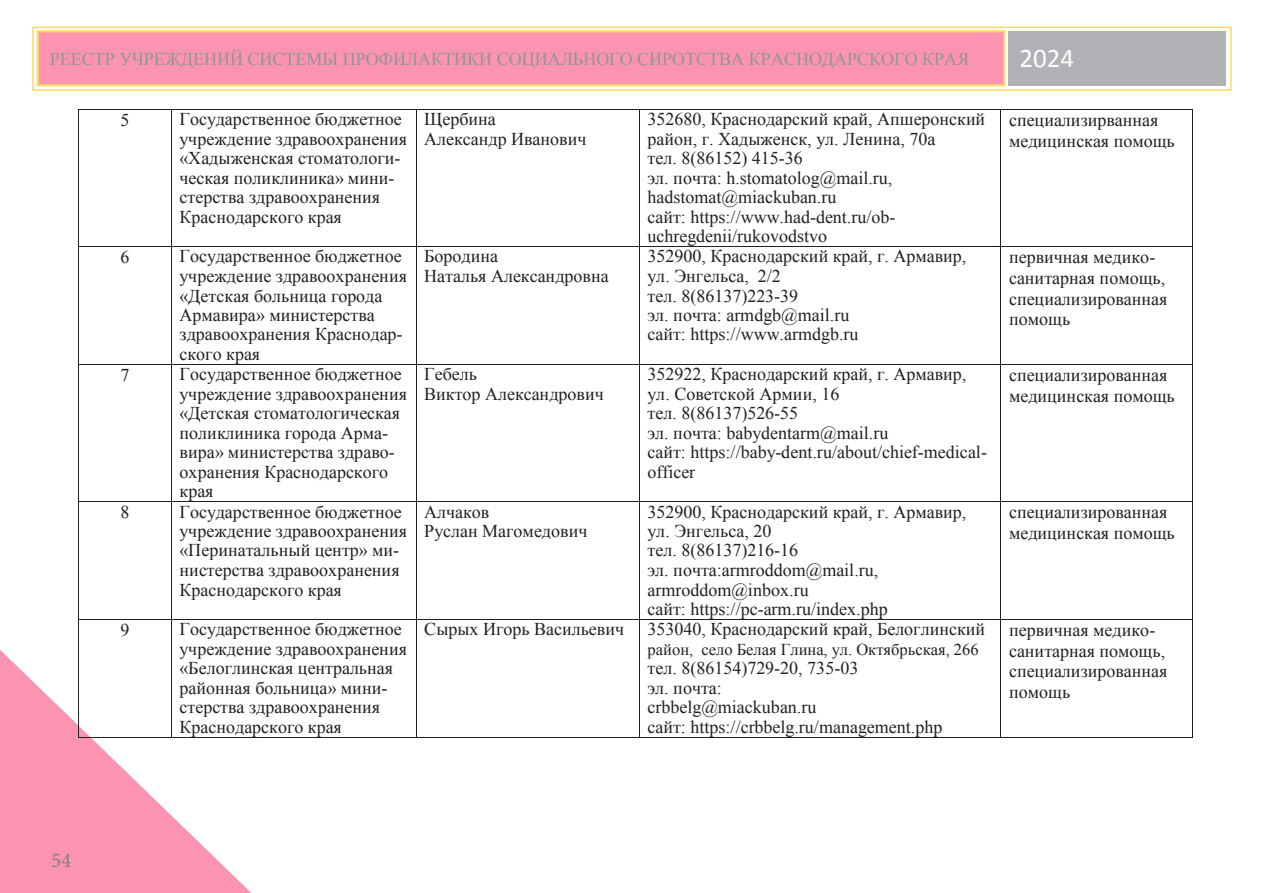
<style>
.page{position:relative;width:1263px;height:893px;background:#fff}
.page>*{position:absolute;margin:0;border:0;box-sizing:border-box;transform-origin:0 0}
.t1{font:27px "Calibri";color:#fff}
.t2{font:21px "Minion Pro";color:#808285}
.t3{font:18px/19.5px "Times New Roman";color:#231f20}
.t4{font:18px "Times New Roman";color:#939598}
.t5{font:16.5px "Times New Roman";color:#231f20}
</style>
<div class="page">
<img style="left:0;top:650px;width:251px;height:243px">
<div style="left:38px;top:31px;width:966px;height:54px;background:#fb93b1"></div>
<div style="left:37px;top:30px;width:968px;height:56px;border:2px solid #ffd966"></div>
<div style="left:1008px;top:31px;width:218px;height:54px;background:#b1b2b6"></div>
<div style="left:32px;top:27px;width:1200px;height:64px;border:2px solid #ffd966"></div>
<hr style="left:79px;top:109px;width:92px;height:1px;background:#231f20">
<hr style="left:172px;top:109px;width:244px;height:1px;background:#231f20">
<hr style="left:416px;top:109px;width:223px;height:1px;background:#231f20">
<hr style="left:640px;top:109px;width:360px;height:1px;background:#231f20">
<hr style="left:1001px;top:109px;width:191px;height:1px;background:#231f20">
<hr style="left:78px;top:109px;width:1px;height:137px;background:#231f20">
<hr style="left:171px;top:109px;width:1px;height:137px;background:#231f20">
<hr style="left:416px;top:109px;width:1px;height:137px;background:#231f20">
<hr style="left:639px;top:109px;width:1px;height:137px;background:#231f20">
<hr style="left:1001px;top:109px;width:1px;height:137px;background:#231f20">
<hr style="left:1192px;top:109px;width:1px;height:137px;background:#231f20">
<hr style="left:79px;top:246px;width:92px;height:1px;background:#231f20">
<hr style="left:172px;top:246px;width:244px;height:1px;background:#231f20">
<hr style="left:416px;top:246px;width:223px;height:1px;background:#231f20">
<hr style="left:640px;top:246px;width:360px;height:1px;background:#231f20">
<hr style="left:1001px;top:246px;width:191px;height:1px;background:#231f20">
<hr style="left:78px;top:247px;width:1px;height:117px;background:#231f20">
<hr style="left:171px;top:247px;width:1px;height:117px;background:#231f20">
<hr style="left:416px;top:247px;width:1px;height:117px;background:#231f20">
<hr style="left:639px;top:247px;width:1px;height:117px;background:#231f20">
<hr style="left:1001px;top:247px;width:1px;height:117px;background:#231f20">
<hr style="left:1192px;top:247px;width:1px;height:117px;background:#231f20">
<hr style="left:79px;top:364px;width:92px;height:1px;background:#231f20">
<hr style="left:172px;top:364px;width:244px;height:1px;background:#231f20">
<hr style="left:416px;top:364px;width:223px;height:1px;background:#231f20">
<hr style="left:640px;top:364px;width:360px;height:1px;background:#231f20">
<hr style="left:1001px;top:364px;width:191px;height:1px;background:#231f20">
<hr style="left:78px;top:365px;width:1px;height:136px;background:#231f20">
<hr style="left:171px;top:365px;width:1px;height:136px;background:#231f20">
<hr style="left:416px;top:365px;width:1px;height:136px;background:#231f20">
<hr style="left:639px;top:365px;width:1px;height:136px;background:#231f20">
<hr style="left:1001px;top:365px;width:1px;height:136px;background:#231f20">
<hr style="left:1192px;top:365px;width:1px;height:136px;background:#231f20">
<hr style="left:79px;top:501px;width:92px;height:1px;background:#231f20">
<hr style="left:172px;top:501px;width:244px;height:1px;background:#231f20">
<hr style="left:416px;top:501px;width:223px;height:1px;background:#231f20">
<hr style="left:640px;top:501px;width:360px;height:1px;background:#231f20">
<hr style="left:1001px;top:501px;width:191px;height:1px;background:#231f20">
<hr style="left:78px;top:502px;width:1px;height:117px;background:#231f20">
<hr style="left:171px;top:502px;width:1px;height:117px;background:#231f20">
<hr style="left:416px;top:502px;width:1px;height:117px;background:#231f20">
<hr style="left:639px;top:502px;width:1px;height:117px;background:#231f20">
<hr style="left:1001px;top:502px;width:1px;height:117px;background:#231f20">
<hr style="left:1192px;top:502px;width:1px;height:117px;background:#231f20">
<hr style="left:79px;top:619px;width:92px;height:1px;background:#231f20">
<hr style="left:172px;top:619px;width:244px;height:1px;background:#231f20">
<hr style="left:416px;top:619px;width:223px;height:1px;background:#231f20">
<hr style="left:640px;top:619px;width:360px;height:1px;background:#231f20">
<hr style="left:1001px;top:619px;width:191px;height:1px;background:#231f20">
<hr style="left:78px;top:620px;width:1px;height:117px;background:#231f20">
<hr style="left:79px;top:737px;width:92px;height:1px;background:#231f20">
<hr style="left:171px;top:620px;width:1px;height:117px;background:#231f20">
<hr style="left:172px;top:737px;width:244px;height:1px;background:#231f20">
<hr style="left:416px;top:620px;width:1px;height:117px;background:#231f20">
<hr style="left:416px;top:737px;width:223px;height:1px;background:#231f20">
<hr style="left:639px;top:620px;width:1px;height:117px;background:#231f20">
<hr style="left:640px;top:737px;width:360px;height:1px;background:#231f20">
<hr style="left:1001px;top:620px;width:1px;height:117px;background:#231f20">
<hr style="left:1001px;top:737px;width:191px;height:1px;background:#231f20">
<hr style="left:1192px;top:620px;width:1px;height:117px;background:#231f20">
<p class="t4" style="left:50px;top:47px;width:921px">РЕЕСТР УЧРЕЖДЕНИЙ СИСТЕМЫ ПРОФИЛАКТИКИ СОЦИАЛЬНОГО СИРОТСТВА КРАСНОДАРСКОГО КРАЯ</p>
<p class="t1" style="left:1019px;top:41px;width:56px">2024</p>
<p class="t2" style="left:51px;top:846px;width:22px">54</p>
<p class="t3" style="left:120px;top:110px;width:10px">5</p>
<p class="t3" style="left:180px;top:109px;width:229px">Государственное бюджетное учреждение здравоохранения «Хадыженская стоматологи&shy;ческая поликлиника» мини&shy;стерства здравоохранения<br>Краснодарского края</p>
<p class="t3" style="left:424px;top:109px;width:164px">Щербина<br>Александр Иванович</p>
<p class="t3" style="left:647px;top:109px;width:339px">352680, Краснодарский край, Апшеронский район, г. Хадыженск, ул. Ленина, 70а<br>тел. 8(86152) 415-36<br>эл. почта: h.stomatolog@mail.ru, hadstomat@miackuban.ru<br>сайт: https://www.had-dent.ru/ob&shy;uchregdenii/rukovodstvo</p>
<p class="t3" style="left:1009px;top:109px;width:167px;line-height:20.7px">специализирванная медицинская помощь</p>
<p class="t3" style="left:120px;top:247px;width:10px">6</p>
<p class="t3" style="left:180px;top:246px;width:229px">Государственное бюджетное учреждение здравоохранения «Детская больница города<br>Армавира» министерства здравоохранения Краснодар&shy;ского края</p>
<p class="t3" style="left:424px;top:246px;width:186px">Бородина<br>Наталья Александровна</p>
<p class="t3" style="left:647px;top:246px;width:320px">352900, Краснодарский край, г. Армавир, ул. Энгельса, 2/2<br>тел. 8(86137)223-39<br>эл. почта: armdgb@mail.ru<br>сайт: https://www.armdgb.ru</p>
<p class="t3" style="left:1009px;top:246px;width:160px;line-height:20.7px">первичная медико&shy;санитарная помощь, специализированная помощь</p>
<p class="t3" style="left:120px;top:365px;width:10px">7</p>
<p class="t3" style="left:180px;top:364px;width:229px">Государственное бюджетное учреждение здравоохранения «Детская стоматологическая поликлиника города Арма&shy;вира» министерства здраво&shy;охранения Краснодарского края</p>
<p class="t3" style="left:424px;top:364px;width:181px">Гебель<br>Виктор Александрович</p>
<p class="t3" style="left:647px;top:364px;width:341px">352922, Краснодарский край, г. Армавир, ул. Советской Армии, 16<br>тел. 8(86137)526-55<br>эл. почта: babydentarm@mail.ru<br>сайт: https://baby-dent.ru/about/chief-medical&shy;officer</p>
<p class="t3" style="left:1009px;top:364px;width:167px;line-height:20.7px">специализированная медицинская помощь</p>
<p class="t3" style="left:120px;top:502px;width:10px">8</p>
<p class="t3" style="left:180px;top:501px;width:229px">Государственное бюджетное учреждение здравоохранения «Перинатальный центр» ми&shy;нистерства здравоохранения<br>Краснодарского края</p>
<p class="t3" style="left:424px;top:501px;width:165px">Алчаков<br>Руслан Магомедович</p>
<p class="t3" style="left:647px;top:501px;width:320px">352900, Краснодарский край, г. Армавир, ул. Энгельса, 20<br>тел. 8(86137)216-16<br>эл. почта:armroddom@mail.ru, armroddom@inbox.ru<br>сайт: https://pc-arm.ru/index.php</p>
<p class="t3" style="left:1009px;top:502px;width:167px;line-height:20.7px">специализированная медицинская помощь</p>
<p class="t3" style="left:120px;top:620px;width:10px">9</p>
<p class="t3" style="left:180px;top:619px;width:229px">Государственное бюджетное учреждение здравоохранения «Белоглинская центральная районная больница» мини&shy;стерства здравоохранения<br>Краснодарского края</p>
<p class="t3" style="left:424px;top:619px;width:201px">Сырых Игорь Васильевич</p>
<p class="t3" style="left:647px;top:619px;width:339px">353040, Краснодарский край, Белоглинский</p>
<p class="t3" style="left:1009px;top:619px;width:160px;line-height:20.7px">первичная медико&shy;санитарная помощь, специализированная помощь</p>
<p class="t5" style="left:647px;top:638px;width:333px">район, село Белая Глина, ул. Октябрьская, 266</p>
<p class="t3" style="left:647px;top:658px;width:296px">тел. 8(86154)729-20, 735-03<br>эл. почта:<br>crbbelg@miackuban.ru<br>сайт: https://crbbelg.ru/management.php</p>
</div>
